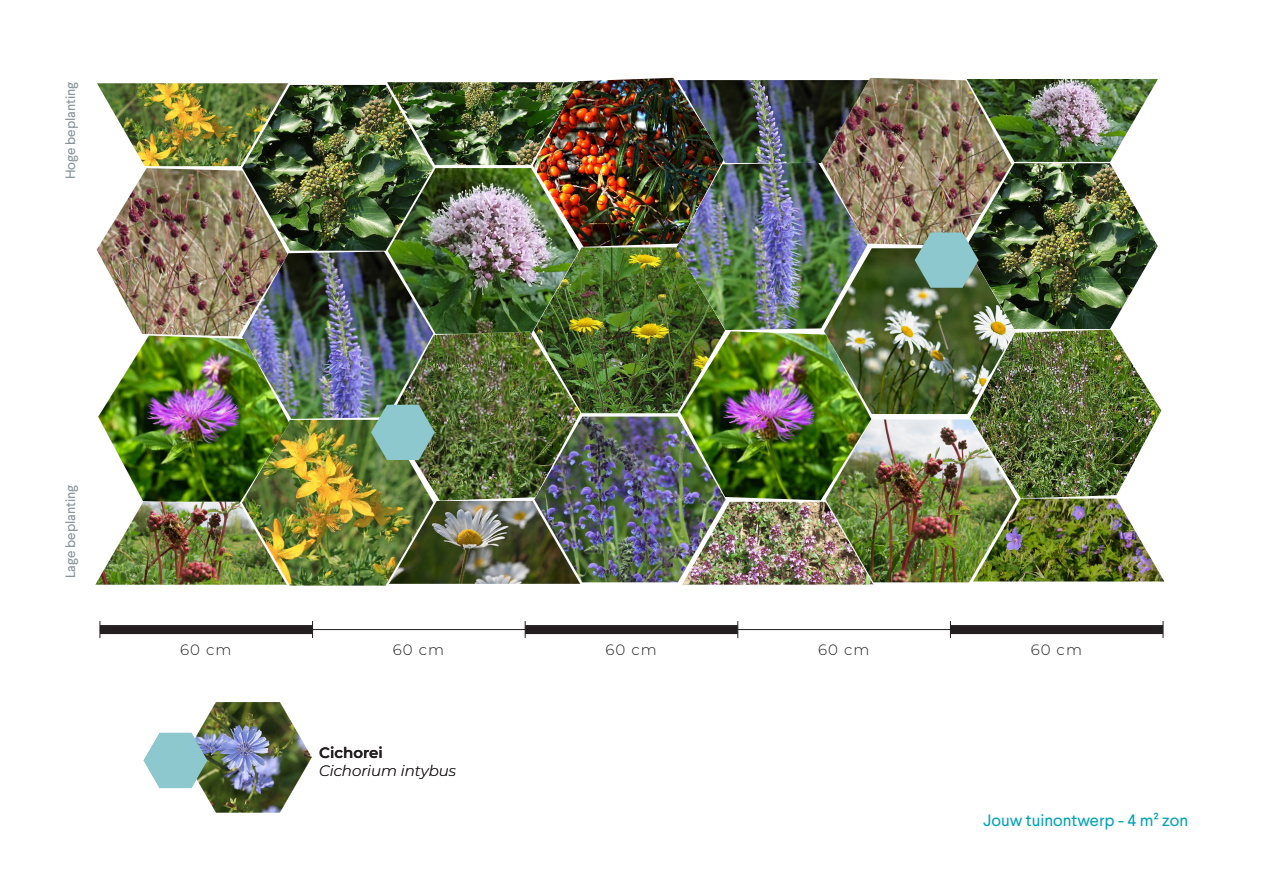
<style>
.page{position:relative;width:1263px;height:893px;background:#fff}
.page>*{position:absolute;margin:0;border:0;box-sizing:border-box;transform-origin:0 0}
.t1{font:16.5px "Larsseit";color:#00a3b7}
.t2{font:300 15px "Montserrat";letter-spacing:.07em;color:#231f20}
.t3{font:italic 300 15px "Montserrat";color:#231f20}
.t4{font:600 15px "Montserrat";color:#231f20}
.t5{font:13.5px "Larsseit";color:#869296}
</style>
<div class="page">
<img style="left:144px;top:702px;width:168px;height:111px">
<hr style="left:100px;top:629px;width:1063px;height:1px;background:#231f20">
<div style="left:100px;top:625px;width:213px;height:9px;background:#231f20"></div>
<div style="left:525px;top:625px;width:213px;height:9px;background:#231f20"></div>
<div style="left:950px;top:625px;width:213px;height:9px;background:#231f20"></div>
<svg style="left:525px;top:621px;width:1px;height:17px"></svg>
<svg style="left:737px;top:621px;width:1px;height:17px"></svg>
<svg style="left:1163px;top:621px;width:1px;height:17px"></svg>
<img style="left:95px;top:78px;width:1069px;height:508px">
<img style="left:97px;top:83px;width:191px;height:83px">
<p class="t5" style="left:62px;top:179px;width:99px;rotate:-90deg">Hoge beplanting</p>
<p class="t5" style="left:62px;top:578px;width:95px;rotate:-90deg">Lage beplanting</p>
<p class="t2" style="left:180px;top:639px;width:53px">60 cm</p>
<p class="t2" style="left:393px;top:639px;width:53px">60 cm</p>
<p class="t2" style="left:605px;top:639px;width:53px">60 cm</p>
<p class="t2" style="left:818px;top:639px;width:53px">60 cm</p>
<p class="t2" style="left:1031px;top:639px;width:53px">60 cm</p>
<p class="t4" style="left:319px;top:742px;width:65px">Cichorei</p>
<p class="t3" style="left:319px;top:760px;width:138px">Cichorium intybus</p>
<p class="t1" style="left:983px;top:809px;width:206px">Jouw tuinontwerp - 4 m² zon</p>
</div>
